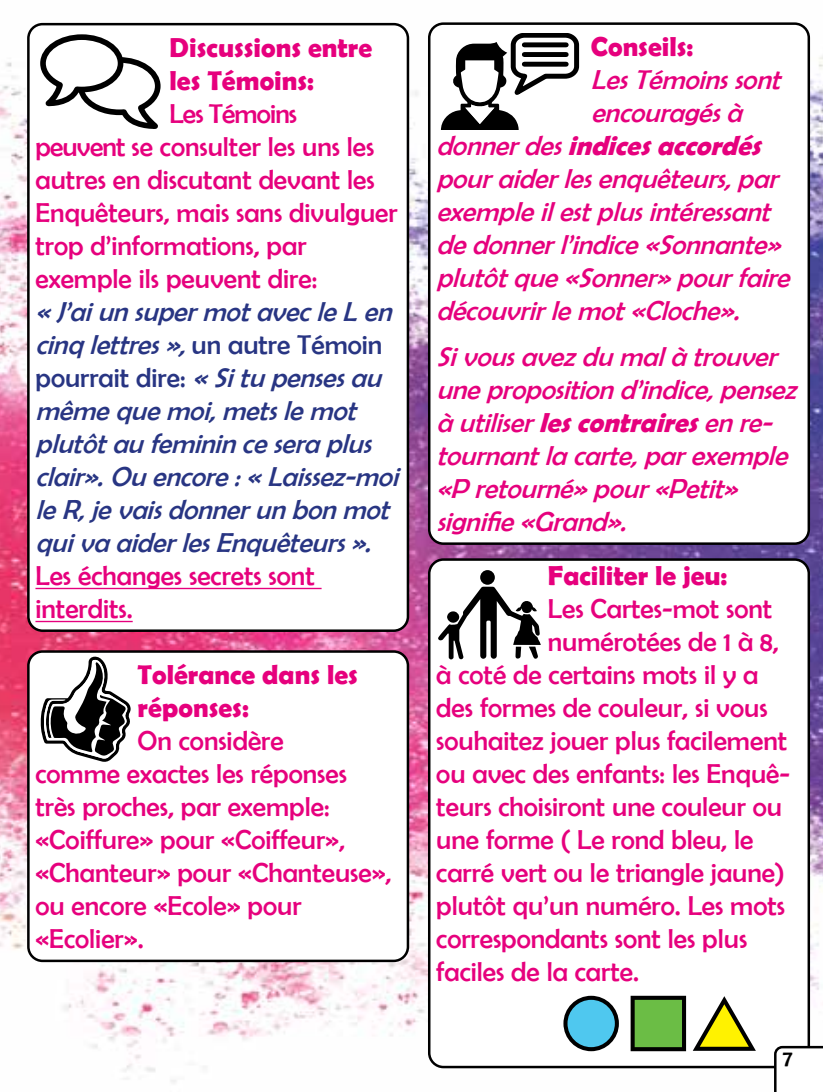
<style>
.page{position:relative;width:823px;height:1092px;background:#fff}
.page>*{position:absolute;margin:0;border:0;box-sizing:border-box;transform-origin:0 0}
.t1{font:27.5px/33px "Berlin Sans FB";color:#e6007d}
.t2{font:italic 27.5px/33px "Berlin Sans FB";color:#e6007d}
.t3{font:italic 27.5px/33px "Berlin Sans FB";color:#283583}
.t4{font:700 27.5px/33px "Berlin Sans FB Demi";color:#e6007d}
.t5{font:italic 700 27.5px "Berlin Sans FB Demi";color:#e6007d}
.t6{font:22.5px "Berlin Sans FB";color:#000}
.s1{font-style:normal}
.s2{font-family:"Berlin Sans FB";font-weight:400}
.s3{font-family:"Berlin Sans FB Demi";font-weight:700}
</style>
<div class="page">
<img style="left:0;top:22px;width:822px;height:1061px">
<div style="left:28px;top:24px;width:379px;height:606px;background:#fff;border-radius:14px"></div>
<div style="left:27px;top:23px;width:382px;height:609px;border:2px solid #000;border-radius:14px"></div>
<hr style="left:35px;top:587px;width:286px;height:2px;background:#e6007d">
<hr style="left:35px;top:620px;width:98px;height:2px;background:#e6007d">
<div style="left:28px;top:651px;width:379px;height:309px;background:#fff;border-radius:14px"></div>
<div style="left:27px;top:650px;width:382px;height:312px;border:2px solid #000;border-radius:14px"></div>
<div style="left:429px;top:24px;width:379px;height:519px;background:#fff;border-radius:14px"></div>
<div style="left:427px;top:22px;width:382px;height:523px;border:2px solid #000;border-radius:14px"></div>
<div style="left:429px;top:559px;width:379px;height:507px;background:#fff;border-radius:14px"></div>
<div style="left:427px;top:558px;width:382px;height:510px;border:2px solid #000;border-radius:14px"></div>
<svg style="left:41px;top:656px;width:89px;height:106px"></svg>
<svg style="left:441px;top:33px;width:139px;height:96px"></svg>
<div style="left:524px;top:42px;width:42px;height:5px;background:#000"></div>
<div style="left:524px;top:52px;width:42px;height:5px;background:#000"></div>
<div style="left:524px;top:62px;width:42px;height:5px;background:#000"></div>
<div style="left:480px;top:570px;width:14px;height:14px;background:#000;border-radius:50%"></div>
<svg style="left:438px;top:586px;width:102px;height:73px"></svg>
<svg style="left:630px;top:995px;width:55px;height:56px;background:#548f38"></svg>
<svg style="left:563px;top:995px;width:55px;height:56px"></svg>
<svg style="left:693px;top:996px;width:62px;height:54px"></svg>
<svg style="left:773px;top:1045px;width:49px;height:46px"></svg>
<svg style="left:40px;top:34px;width:121px;height:95px"></svg>
<p class="t4" style="left:169px;top:30px;width:204px">Discussions entre les Témoins:</p>
<p class="t1" style="left:35px;top:97px;width:363px;text-indent:134px">Les Témoins<br>peuvent se consulter les uns les autres en discutant devant les<br>Enquêteurs, mais sans divulguer trop d’informations, par exemple ils peuvent dire:</p>
<p class="t3" style="left:35px;top:295px;width:371px">«J’aiunsupermotavecleLen cinq lettres»,<span class="s1">un autre Témoin pourrait dire:</span> «Situ pensesau mêmequemoi,metslemot plutôtau feminincesera plus clair».Ou encore:«Laissez-moi leR,jevaisdonnerunbonmot quiva aiderlesEnquêteurs».</p>
<p class="t1" style="left:35px;top:559px;width:280px">Les échanges secrets sont interdits.</p>
<p class="t4" style="left:137px;top:657px;width:222px">Tolérance dans les réponses:</p>
<p class="t1" style="left:35px;top:724px;width:357px;text-indent:102px">On considère<br>comme exactes les réponses très proches, par exemple: «Coiffure» pour «Coiffeur», «Chanteur» pour «Chanteuse», ou encore «Ecole» pour «Ecolier».</p>
<p class="t4" style="left:590px;top:30px;width:104px">Conseils:</p>
<p class="t2" style="left:590px;top:63px;width:198px">LesTémoinssont encouragésà</p>
<p class="t5" style="left:436px;top:130px;width:334px"><span class="s2">donnerdes</span>indicesaccordés</p>
<p class="t2" style="left:436px;top:162px;width:362px">pouraiderlesenquêteurs,par exempleilestplusintéressant dedonnerl’indice«Sonnante» plutôtque«Sonner»pourfaire découvrirlemot«Cloche».</p>
<p class="t2" style="left:436px;top:340px;width:369px">Sivousavezdu malà trouver unepropositiond’indice,pensez à utiliser<span class="s3">lescontraires</span>enre&shy;tournantla carte,parexemple «P retourné»pour«Petit» signifie«Grand».</p>
<p class="t4" style="left:547px;top:558px;width:181px">Faciliter le jeu:</p>
<p class="t1" style="left:547px;top:592px;width:226px">Les Cartes-mot sont</p>
<p class="t1" style="left:547px;top:625px;width:232px">numérotées de 1 à 8,</p>
<p class="t1" style="left:436px;top:658px;width:323px">à coté de certains mots il y a</p>
<p class="t1" style="left:436px;top:691px;width:333px">des formes de couleur, si vous</p>
<p class="t1" style="left:436px;top:724px;width:352px">souhaitez jouer plus facilement</p>
<p class="t1" style="left:436px;top:757px;width:355px">ou avec des enfants: les Enquê-</p>
<p class="t1" style="left:436px;top:790px;width:347px">teurs choisiront une couleur ou</p>
<p class="t1" style="left:436px;top:823px;width:318px">une forme ( Le rond bleu, le</p>
<p class="t1" style="left:436px;top:856px;width:350px">carré vert ou le triangle jaune)</p>
<p class="t1" style="left:436px;top:889px;width:350px">plutôt qu’un numéro. Les mots</p>
<p class="t1" style="left:436px;top:922px;width:312px">correspondants sont les plus</p>
<p class="t1" style="left:436px;top:955px;width:204px">faciles de la carte.</p>
<p class="t6" style="left:782px;top:1045px;width:11px">7</p>
</div>
